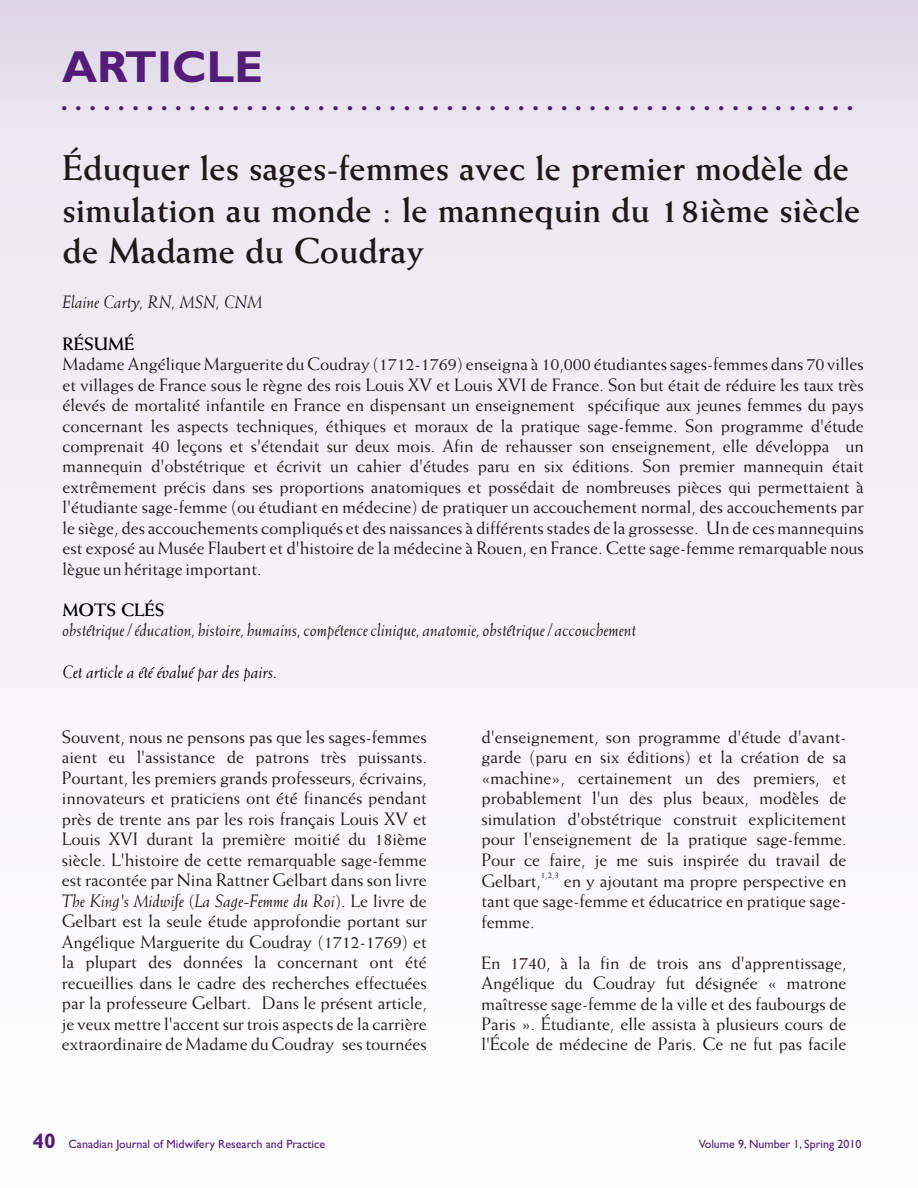
<style>
.page{position:relative;width:918px;height:1188px;background:#fff}
.page>*{position:absolute;margin:0;border:0;box-sizing:border-box;transform-origin:0 0}
.t1{font:700 45px "Gill Sans";color:#521c78}
.t2{font:700 36px/41.4px "Weiss LT";color:#1f1a17}
.t3{font:36px "Gill Sans";color:#521c78}
.t4{font:18px/20.4px "Weiss LT";color:#1f1a17}
.t5{font:italic 18px "Weiss LT";color:#1f1a17}
.t6{font:italic 18px "Weiss LT";color:#000}
.t7{font:700 18px "Weiss LT";color:#000}
.t8{font:12px "Gill Sans";color:#521c78}
.t9{font:9px "Weiss LT";color:#1f1a17}
.s1{font-style:normal}
.s2{font-weight:700;font-size:21px}
</style>
<div class="page">
<div style="left:0;top:0;width:918px;height:1188px;background:linear-gradient(to bottom,#e7e1ed,#fff)"></div>
<h1 class="t1" style="left:62px;top:51px;width:203px">ARTICLE</h1>
<h2 class="t3" style="left:60px;top:85px;width:795px">. . . . . . . . . . . . . . . . . . . . . . . . . . . . . . . . . . . . . . . . . . . . . . . . . . . . . . . .</h2>
<h2 class="t2" style="left:63px;top:151px;width:800px">Éduquer les sages-femmes avec le premier modèle de simulation au monde : le mannequin du 18ième siècle de Madame du Coudray</h2>
<p class="t5" style="left:63px;top:295px;width:201px">Elaine Carty, RN, MSN, CNM</p>
<p class="t7" style="left:63px;top:337px;width:74px">RÉSUMÉ</p>
<p class="t4" style="left:63px;top:355px;width:803px;text-align:justify">Madame Angélique Marguerite du Coudray (1712-1769) enseigna à 10,000 étudiantes sages-femmes dans 70 villes et villages de France sous le règne des rois Louis XV et Louis XVI de France. Son but était de réduire les taux très élevés de mortalité infantile en France en dispensant un enseignement spécifique aux jeunes femmes du pays concernant les aspects techniques, éthiques et moraux de la pratique sage-femme. Son programme d'étude comprenait 40 leçons et s'étendait sur deux mois. Afin de rehausser son enseignement, elle développa un mannequin d'obstétrique et écrivit un cahier d'études paru en six éditions. Son premier mannequin était extrêmement précis dans ses proportions anatomiques et possédait de nombreuses pièces qui permettaient à l'étudiante sage-femme (ou étudiant en médecine) de pratiquer un accouchement normal, des accouchements par le siège, des accouchements compliqués et des naissances à différents stades de la grossesse. Un de ces mannequins est exposé au Musée Flaubert et d'histoire de la médecine à Rouen, en France. Cette sage-femme remarquable nous lègue un héritage important.</p>
<p class="t7" style="left:63px;top:603px;width:103px">MOTS CLÉS</p>
<p class="t5" style="left:63px;top:623px;width:575px">obstétrique / éducation, histoire, humains, compétence clinique, anatomie, obstétrique / accouchement</p>
<p class="t6" style="left:63px;top:664px;width:216px">Cet article a été évalué par des pairs.</p>
<p class="t4" style="left:62px;top:728px;width:367px">Souvent, nous ne pensons pas que les sages-femmes</p>
<p class="t4" style="left:481px;top:728px;width:367px">d'enseignement, son programme d'étude d'avant-</p>
<p class="t4" style="left:62px;top:748px;width:367px">aient eu l'assistance de patrons très puissants.</p>
<p class="t4" style="left:481px;top:748px;width:367px">garde (paru en six éditions) et la création de sa</p>
<p class="t4" style="left:62px;top:769px;width:367px">Pourtant, les premiers grands professeurs, écrivains,</p>
<p class="t4" style="left:481px;top:769px;width:367px">«machine», certainement un des premiers, et</p>
<p class="t4" style="left:62px;top:789px;width:367px">innovateurs et praticiens ont été financés pendant</p>
<p class="t4" style="left:481px;top:789px;width:367px">probablement l'un des plus beaux, modèles de</p>
<p class="t4" style="left:62px;top:810px;width:367px">près de trente ans par les rois français Louis XV et</p>
<p class="t4" style="left:481px;top:810px;width:367px">simulation d'obstétrique construit explicitement</p>
<p class="t4" style="left:62px;top:830px;width:367px">Louis XVI durant la première moitié du 18ième</p>
<p class="t4" style="left:481px;top:830px;width:367px">pour l'enseignement de la pratique sage-femme.</p>
<p class="t4" style="left:62px;top:851px;width:367px">siècle. L'histoire de cette remarquable sage-femme</p>
<p class="t4" style="left:481px;top:851px;width:367px">Pour ce faire, je me suis inspirée du travail de</p>
<p class="t9" style="left:541px;top:871px;width:19px">1,2,3</p>
<p class="t4" style="left:62px;top:871px;width:367px">est racontée par Nina Rattner Gelbart dans son livre</p>
<p class="t4" style="left:481px;top:872px;width:61px">Gelbart,</p>
<p class="t4" style="left:564px;top:872px;width:284px">en y ajoutant ma propre perspective en</p>
<p class="t5" style="left:62px;top:893px;width:367px">The King's Midwife <span class="s1">(</span>La Sage-Femme du Roi<span class="s1">). Le livre de</span></p>
<p class="t4" style="left:481px;top:892px;width:367px">tant que sage-femme et éducatrice en pratique sage-</p>
<p class="t4" style="left:62px;top:912px;width:367px">Gelbart est la seule étude approfondie portant sur</p>
<p class="t4" style="left:481px;top:913px;width:55px">femme.</p>
<p class="t4" style="left:62px;top:933px;width:367px">Angélique Marguerite du Coudray (1712-1769) et la plupart des données la concernant ont été</p>
<p class="t4" style="left:481px;top:954px;width:367px">En 1740, à la fin de trois ans d'apprentissage,</p>
<p class="t4" style="left:62px;top:974px;width:367px">recueillies dans le cadre des recherches effectuées</p>
<p class="t4" style="left:481px;top:974px;width:367px">Angélique du Coudray fut désignée « matrone</p>
<p class="t4" style="left:62px;top:994px;width:367px">par la professeure Gelbart. Dans le présent article,</p>
<p class="t4" style="left:481px;top:994px;width:367px">maîtresse sage-femme de la ville et des faubourgs de</p>
<p class="t4" style="left:62px;top:1014px;width:367px">je veux mettre l'accent sur trois aspects de la carrière</p>
<p class="t4" style="left:481px;top:1015px;width:367px">Paris ». Étudiante, elle assista à plusieurs cours de</p>
<p class="t4" style="left:62px;top:1035px;width:367px">extraordinaire de Madame du Coudray ses tournées</p>
<p class="t4" style="left:481px;top:1035px;width:367px">l'École de médecine de Paris. Ce ne fut pas facile</p>
<p class="t8" style="left:33px;top:1140px;width:294px"><span class="s2">40</span> Canadian Journal of Midwifery Research and Practice</p>
<p class="t8" style="left:699px;top:1140px;width:164px">Volume 9, Number 1, Spring 2010</p>
</div>
